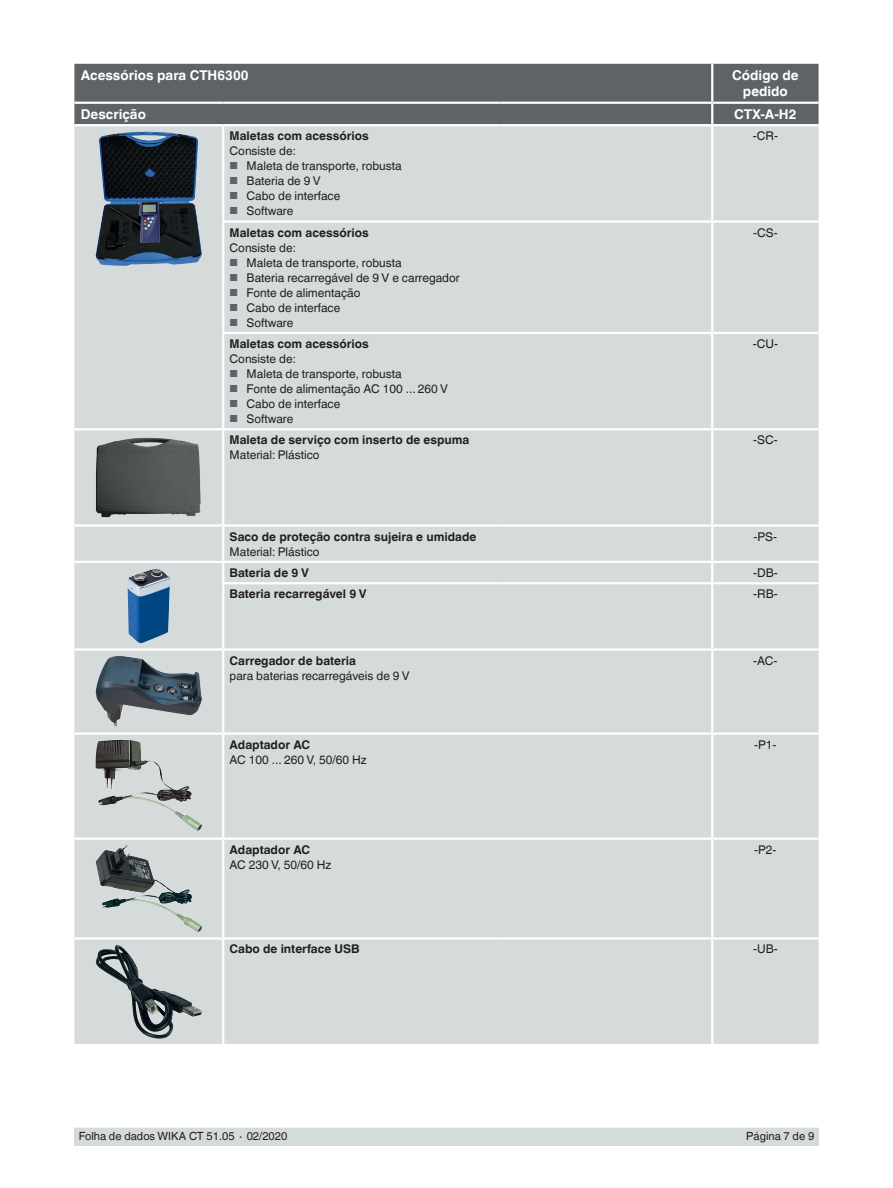
<style>
.page{position:relative;width:893px;height:1188px;background:#fff}
.page>*{position:absolute;margin:0;border:0;box-sizing:border-box;transform-origin:0 0}
.t1{font:700 13.5px/16.5px "Helvetica World";color:#fff;text-align:center}
.t2{font:12px "Helvetica World";color:#231f20}
.t3{font:700 12px "Helvetica World";color:#231f20}
.t4{font:11.25px "Helvetica World";color:#231f20}
.s1{font-size:10.2px;color:#5e6367}
</style>
<div class="page">
<div style="left:74px;top:1128px;width:745px;height:17px;background:#d5dadb"></div>
<div style="left:74px;top:64px;width:745px;height:60px;background:#5e6367"></div>
<div style="left:74px;top:126px;width:745px;height:918px;background:#d5dadb"></div>
<hr style="left:74px;top:561px;width:149px;height:2px;background:#fff">
<svg style="left:222px;top:563px;width:2px;height:19px"></svg>
<hr style="left:222px;top:584px;width:2px;height:64px;background:#fff">
<hr style="left:74px;top:648px;width:149px;height:3px;background:#fff">
<hr style="left:222px;top:126px;width:2px;height:94px;background:#fff">
<hr style="left:222px;top:223px;width:2px;height:109px;background:#fff">
<hr style="left:222px;top:334px;width:2px;height:94px;background:#fff">
<hr style="left:74px;top:428px;width:149px;height:2px;background:#fff">
<hr style="left:711px;top:64px;width:2px;height:38px;background:#fff">
<hr style="left:74px;top:102px;width:149px;height:2px;background:#fff">
<hr style="left:223px;top:102px;width:277px;height:2px;background:#fff">
<hr style="left:500px;top:102px;width:212px;height:2px;background:#fff">
<hr style="left:712px;top:102px;width:107px;height:2px;background:#fff">
<hr style="left:711px;top:104px;width:2px;height:20px;background:#fff">
<hr style="left:711px;top:126px;width:2px;height:94px;background:#fff">
<hr style="left:222px;top:220px;width:278px;height:3px;background:#fff">
<hr style="left:500px;top:220px;width:212px;height:3px;background:#fff">
<hr style="left:712px;top:220px;width:107px;height:3px;background:#fff">
<hr style="left:712px;top:332px;width:107px;height:2px;background:#fff">
<hr style="left:712px;top:428px;width:107px;height:2px;background:#fff">
<hr style="left:74px;top:524px;width:149px;height:3px;background:#fff">
<hr style="left:712px;top:524px;width:107px;height:3px;background:#fff">
<hr style="left:712px;top:648px;width:107px;height:3px;background:#fff">
<hr style="left:74px;top:732px;width:149px;height:3px;background:#fff">
<hr style="left:712px;top:732px;width:107px;height:3px;background:#fff">
<hr style="left:74px;top:838px;width:149px;height:2px;background:#fff">
<hr style="left:712px;top:838px;width:107px;height:2px;background:#fff">
<hr style="left:74px;top:937px;width:149px;height:3px;background:#fff">
<hr style="left:712px;top:937px;width:107px;height:3px;background:#fff">
<hr style="left:711px;top:840px;width:2px;height:97px;background:#fff">
<hr style="left:223px;top:428px;width:277px;height:2px;background:#fff">
<hr style="left:500px;top:428px;width:212px;height:2px;background:#fff">
<hr style="left:711px;top:651px;width:2px;height:81px;background:#fff">
<hr style="left:223px;top:732px;width:277px;height:3px;background:#fff">
<hr style="left:500px;top:732px;width:212px;height:3px;background:#fff">
<hr style="left:223px;top:838px;width:277px;height:2px;background:#fff">
<hr style="left:500px;top:838px;width:212px;height:2px;background:#fff">
<hr style="left:222px;top:940px;width:2px;height:104px;background:#fff">
<hr style="left:711px;top:940px;width:2px;height:104px;background:#fff">
<hr style="left:223px;top:937px;width:277px;height:3px;background:#fff">
<hr style="left:500px;top:937px;width:212px;height:3px;background:#fff">
<hr style="left:711px;top:430px;width:2px;height:94px;background:#fff">
<hr style="left:223px;top:524px;width:277px;height:3px;background:#fff">
<hr style="left:500px;top:524px;width:212px;height:3px;background:#fff">
<hr style="left:711px;top:527px;width:2px;height:34px;background:#fff">
<hr style="left:711px;top:584px;width:2px;height:64px;background:#fff">
<hr style="left:223px;top:648px;width:277px;height:3px;background:#fff">
<hr style="left:500px;top:648px;width:212px;height:3px;background:#fff">
<hr style="left:711px;top:735px;width:2px;height:103px;background:#fff">
<hr style="left:222px;top:430px;width:2px;height:94px;background:#fff">
<hr style="left:222px;top:527px;width:2px;height:34px;background:#fff">
<hr style="left:222px;top:651px;width:2px;height:81px;background:#fff">
<hr style="left:222px;top:735px;width:2px;height:103px;background:#fff">
<hr style="left:222px;top:840px;width:2px;height:97px;background:#fff">
<hr style="left:711px;top:223px;width:2px;height:109px;background:#fff">
<hr style="left:222px;top:332px;width:278px;height:2px;background:#fff">
<hr style="left:500px;top:332px;width:212px;height:2px;background:#fff">
<hr style="left:711px;top:334px;width:2px;height:94px;background:#fff">
<hr style="left:223px;top:561px;width:277px;height:2px;background:#fff">
<hr style="left:500px;top:561px;width:212px;height:2px;background:#fff">
<hr style="left:712px;top:561px;width:107px;height:2px;background:#fff">
<svg style="left:711px;top:563px;width:2px;height:19px"></svg>
<hr style="left:222px;top:582px;width:278px;height:2px;background:#fff">
<hr style="left:500px;top:582px;width:212px;height:2px;background:#fff">
<hr style="left:712px;top:582px;width:107px;height:2px;background:#fff">
<img style="left:95px;top:132px;width:107px;height:134px">
<img style="left:96px;top:436px;width:106px;height:83px">
<img style="left:127px;top:568px;width:43px;height:76px">
<img style="left:96px;top:656px;width:106px;height:71px">
<img style="left:96px;top:740px;width:106px;height:91px">
<img style="left:96px;top:845px;width:106px;height:87px">
<img style="left:96px;top:945px;width:106px;height:95px">
<p class="t1" style="left:81px;top:67px;width:169px">Acessórios para CTH6300</p>
<p class="t1" style="left:732px;top:67px;width:68px">Código de pedido</p>
<p class="t1" style="left:81px;top:106px;width:67px">Descrição</p>
<p class="t1" style="left:734px;top:106px;width:64px">CTX-A-H2</p>
<p class="t3" style="left:230px;top:129px;width:141px">Maletas com acessórios</p>
<p class="t2" style="left:230px;top:144px;width:68px">Consiste de:</p>
<p class="t2" style="left:230px;top:159px;width:174px"><span class="s1">■</span> Maleta de transporte, robusta</p>
<p class="t2" style="left:230px;top:174px;width:93px"><span class="s1">■</span> Bateria de 9 V</p>
<p class="t2" style="left:230px;top:189px;width:112px"><span class="s1">■</span> Cabo de interface</p>
<p class="t2" style="left:230px;top:204px;width:65px"><span class="s1">■</span> Software</p>
<p class="t2" style="left:753px;top:129px;width:27px">-CR-</p>
<p class="t3" style="left:230px;top:225px;width:141px">Maletas com acessórios</p>
<p class="t2" style="left:230px;top:240px;width:68px">Consiste de:</p>
<p class="t2" style="left:230px;top:255px;width:174px"><span class="s1">■</span> Maleta de transporte, robusta</p>
<p class="t2" style="left:230px;top:270px;width:232px"><span class="s1">■</span> Bateria recarregável de 9 V e carregador</p>
<p class="t2" style="left:230px;top:285px;width:132px"><span class="s1">■</span> Fonte de alimentação</p>
<p class="t2" style="left:230px;top:300px;width:112px"><span class="s1">■</span> Cabo de interface</p>
<p class="t2" style="left:230px;top:315px;width:65px"><span class="s1">■</span> Software</p>
<p class="t3" style="left:230px;top:337px;width:141px">Maletas com acessórios</p>
<p class="t2" style="left:230px;top:352px;width:68px">Consiste de:</p>
<p class="t2" style="left:230px;top:367px;width:174px"><span class="s1">■</span> Maleta de transporte, robusta</p>
<p class="t2" style="left:230px;top:382px;width:220px"><span class="s1">■</span> Fonte de alimentação AC 100 ... 260 V</p>
<p class="t2" style="left:230px;top:397px;width:112px"><span class="s1">■</span> Cabo de interface</p>
<p class="t2" style="left:230px;top:412px;width:65px"><span class="s1">■</span> Software</p>
<p class="t3" style="left:230px;top:433px;width:241px">Maleta de serviço com inserto de espuma</p>
<p class="t2" style="left:230px;top:448px;width:92px">Material: Plástico</p>
<p class="t3" style="left:230px;top:529px;width:248px">Saco de proteção contra sujeira e umidade</p>
<p class="t2" style="left:230px;top:544px;width:92px">Material: Plástico</p>
<p class="t2" style="left:753px;top:225px;width:26px">-CS-</p>
<p class="t2" style="left:753px;top:337px;width:27px">-CU-</p>
<p class="t2" style="left:753px;top:433px;width:26px">-SC-</p>
<p class="t2" style="left:754px;top:529px;width:25px">-PS-</p>
<p class="t3" style="left:230px;top:566px;width:81px">Bateria de 9 V</p>
<p class="t2" style="left:753px;top:566px;width:26px">-DB-</p>
<p class="t3" style="left:230px;top:587px;width:139px">Bateria recarregável 9 V</p>
<p class="t2" style="left:753px;top:587px;width:26px">-RB-</p>
<p class="t3" style="left:230px;top:653px;width:128px">Carregador de bateria</p>
<p class="t2" style="left:230px;top:668px;width:182px">para baterias recarregáveis de 9 V</p>
<p class="t2" style="left:753px;top:653px;width:26px">-AC-</p>
<p class="t3" style="left:230px;top:737px;width:82px">Adaptador AC</p>
<p class="t2" style="left:230px;top:752px;width:139px">AC 100 ... 260 V, 50/60 Hz</p>
<p class="t2" style="left:754px;top:737px;width:24px">-P1-</p>
<p class="t3" style="left:230px;top:842px;width:82px">Adaptador AC</p>
<p class="t2" style="left:230px;top:857px;width:103px">AC 230 V, 50/60 Hz</p>
<p class="t2" style="left:754px;top:842px;width:24px">-P2-</p>
<p class="t3" style="left:230px;top:942px;width:132px">Cabo de interface USB</p>
<p class="t2" style="left:753px;top:942px;width:26px">-UB-</p>
<p class="t4" style="left:79px;top:1130px;width:210px">Folha de dados WIKA CT 51.05 ∙ 02/2020</p>
<p class="t4" style="left:746px;top:1130px;width:69px">Página 7 de 9</p>
</div>
